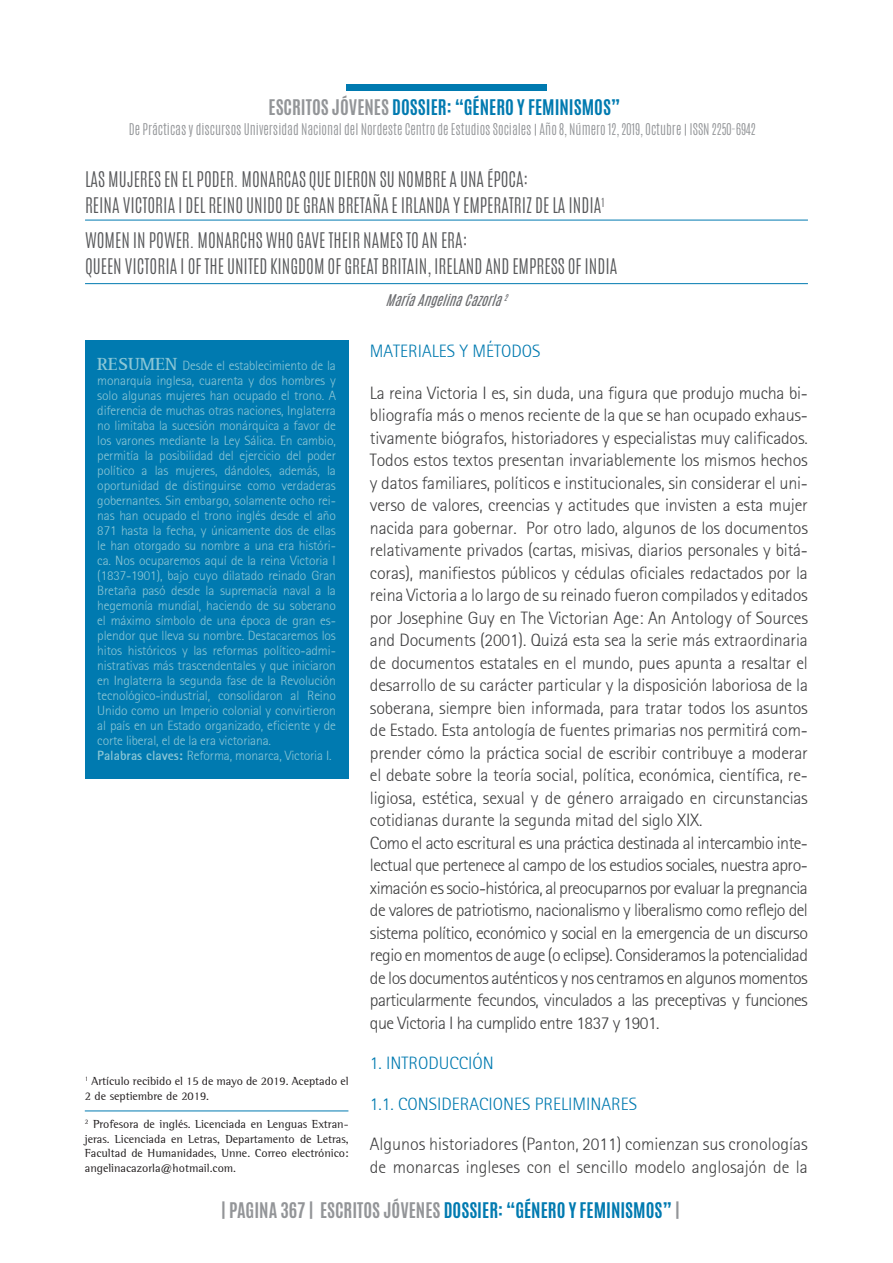
<style>
.page{position:relative;width:893px;height:1263px;background:#fff}
.page>*{position:absolute;margin:0;border:0;box-sizing:border-box;transform-origin:0 0}
.t1{font:300 18px/22.5px "AT Rotis Sans Serif";color:#3e3e3f;text-align:justify}
.t2{font:300 18px "Antonio";color:#57585a}
.t3{font:300 18px "AT Rotis Sans Serif";color:#007ab0}
.t4{font:700 18px "Antonio";color:#939598}
.t5{font:700 18px "Antonio";color:#007ab0}
.t6{font:300 13.5px/15px "AT Rotis Sans Serif";letter-spacing:-.01em;color:#8cc7d6;text-align:justify}
.t7{font:300 13.5px "Antonio";color:#939598}
.t8{font:italic 13.5px "Antonio";color:#6c6d70}
.t9{font:12px/14.4px "AT Rotis Semi Serif";color:#231f20}
.s1{color:#939598}
.s2{font-family:"AT Rotis Serif";font-weight:700;font-size:18px}
.s3{font-weight:700}
.s4{color:#007ab0}
</style>
<div class="page">
<div style="left:85px;top:340px;width:264px;height:439px;background:#007ab0"></div>
<hr style="left:85px;top:220px;width:723px;height:1px;background:#007ab0">
<hr style="left:85px;top:283px;width:723px;height:1px;background:#007ab0">
<div style="left:346px;top:84px;width:201px;height:6px;background:#007ab0"></div>
<hr style="left:85px;top:1111px;width:263px;height:1px;background:#007ab0">
<p class="t5" style="left:269px;top:94px;width:353px"><span class="s1">ESCRITOS JÓVENES</span> DOSSIER: “GÉNERO Y FEMINISMOS”</p>
<p class="t7" style="left:129px;top:120px;width:628px">De Prácticas y discursos Universidad Nacional del Nordeste Centro de Estudios Sociales | Año 8, Número 12, 2019, Octubre | ISSN 2250-6942</p>
<p class="t2" style="left:85px;top:167px;width:445px">LAS MUJERES EN EL PODER. MONARCAS QUE DIERON SU NOMBRE A UNA ÉPOCA:</p>
<p class="t2" style="left:85px;top:192px;width:521px">REINA VICTORIA I DEL REINO UNIDO DE GRAN BRETAÑA E IRLANDA Y EMPERATRIZ DE LA INDIA<sup>1</sup></p>
<p class="t2" style="left:85px;top:227px;width:384px">WOMEN IN POWER. MONARCHS WHO GAVE THEIR NAMES TO AN ERA:</p>
<p class="t2" style="left:85px;top:253px;width:534px">QUEEN VICTORIA I OF THE UNITED KINGDOM OF GREAT BRITAIN, IRELAND AND EMPRESS OF INDIA</p>
<p class="t6" style="left:97px;top:358px;width:240px"><span class="s2">RESUMEN</span> Desde el establecimiento de la monarquía inglesa, cuarenta y dos hombres y solo algunas mujeres han ocupado el trono. A diferencia de muchas otras naciones, Inglaterra no limitaba la sucesión monárquica a favor de los varones mediante la Ley Sálica. En cambio, permitía la posibilidad del ejercicio del poder político a las mujeres, dándoles, además, la oportunidad de distinguirse como verdaderas gobernantes. Sin embargo, solamente ocho rei&shy;nas han ocupado el trono inglés desde el año 871 hasta la fecha, y únicamente dos de ellas le han otorgado su nombre a una era históri&shy;ca. Nos ocuparemos aquí de la reina Victoria I (1837-1901), bajo cuyo dilatado reinado Gran Bretaña pasó desde la supremacía naval a la hegemonía mundial, haciendo de su soberano el máximo símbolo de una época de gran es&shy;plendor que lleva su nombre. Destacaremos los hitos históricos y las reformas político-admi&shy;nistrativas más trascendentales y que iniciaron en Inglaterra la segunda fase de la Revolución tecnológico-industrial, consolidaron al Reino Unido como un Imperio colonial y convirtieron al país en un Estado organizado, eficiente y de corte liberal, el de la era victoriana.</p>
<p class="t6" style="left:97px;top:748px;width:236px"><span class="s3">Palabras claves:</span> Reforma, monarca, Victoria I.</p>
<p class="t9" style="left:85px;top:1074px;width:265px"><sup>1</sup> Artículo recibido el 15 de mayo de 2019. Aceptado el<br>2 de septiembre de 2019.</p>
<p class="t9" style="left:85px;top:1117px;width:265px;text-align:justify"><sup>2</sup> Profesora de inglés. Licenciada en Lenguas Extran&shy;jeras. Licenciada en Letras, Departamento de Letras, Facultad de Humanidades, Unne. Correo electrónico: angelinacazorla@hotmail.com.</p>
<p class="t8" style="left:386px;top:290px;width:127px">MaríaAngelinaCazorla<sup>2</sup></p>
<p class="t3" style="left:370px;top:340px;width:172px">MATERIALES Y MÉTODOS</p>
<p class="t1" style="left:370px;top:381px;width:440px">La reina Victoria I es, sin duda, una figura que produjo mucha bi&shy;bliografía más o menos reciente de la que se han ocupado exhaus&shy;tivamente biógrafos, historiadores y especialistas muy calificados.<br>Todos estos textos presentan invariablemente los mismos hechos y datos familiares, políticos e institucionales, sin considerar el uni&shy;verso de valores, creencias y actitudes que invisten a esta mujer nacida para gobernar. Por otro lado, algunos de los documentos relativamente privados (cartas, misivas, diarios personales y bitá&shy;coras), manifiestos públicos y cédulas oficiales redactados por la reina Victoria a lo largo de su reinado fueron compilados y editados por Josephine Guy en The Victorian Age: An Antology of Sources and Documents (2001). Quizá esta sea la serie más extraordinaria de documentos estatales en el mundo, pues apunta a resaltar el desarrollo de su carácter particular y la disposición laboriosa de la soberana, siempre bien informada, para tratar todos los asuntos de Estado. Esta antología de fuentes primarias nos permitirá com&shy;prender cómo la práctica social de escribir contribuye a moderar el debate sobre la teoría social, política, económica, científica, re&shy;ligiosa, estética, sexual y de género arraigado en circunstancias cotidianas durante la segunda mitad del siglo XIX.</p>
<p class="t1" style="left:370px;top:831px;width:440px">Como el acto escritural es una práctica destinada al intercambio inte&shy;lectual que pertenece al campo de los estudios sociales, nuestra apro&shy;ximación es socio-histórica, al preocuparnos por evaluar la pregnancia de valores de patriotismo, nacionalismo y liberalismo como reflejo del sistema político, económico y social en la emergencia de un discurso regio en momentos de auge (o eclipse). Consideramos la potencialidad de los documentos auténticos y nos centramos en algunos momentos particularmente fecundos, vinculados a las preceptivas y funciones que Victoria I ha cumplido entre 1837 y 1901.</p>
<p class="t3" style="left:370px;top:1053px;width:126px">1. INTRODUCCIÓN</p>
<p class="t3" style="left:370px;top:1093px;width:269px">1.1. CONSIDERACIONES PRELIMINARES</p>
<p class="t1" style="left:370px;top:1133px;width:439px">Algunos historiadores (Panton, 2011) comienzan sus cronologías de monarcas ingleses con el sencillo modelo anglosajón de la</p>
<p class="t4" style="left:221px;top:1196px;width:460px">| PAGINA 367 | ESCRITOS JÓVENES <span class="s4">DOSSIER: “GÉNERO Y FEMINISMOS”</span> |</p>
</div>
